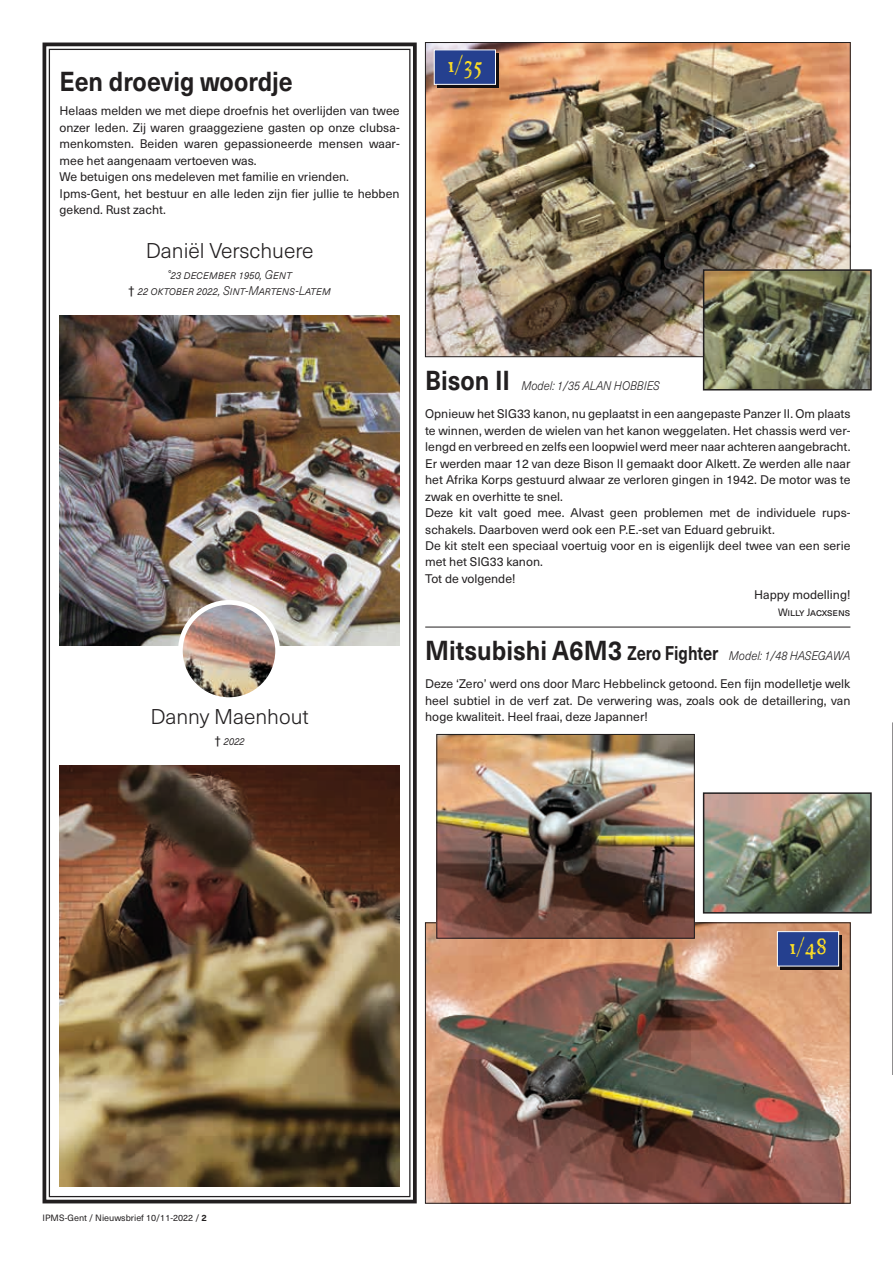
<style>
.page{position:relative;width:893px;height:1263px;background:#fff}
.page>*{position:absolute;margin:0;border:0;box-sizing:border-box;transform-origin:0 0}
.t1{font:700 27px "Neue Haas Unica W1 G";color:#221f20;scale:.9 1}
.t2{font:italic 24.3px "P22 Franklin Caslon";color:#ffe024}
.t3{font:300 21px "Neue Haas Unica W1 G";color:#221f20}
.t4{font:12.3px/16.5px "Neue Haas Unica W1 G";color:#221f20;text-align:justify}
.t5{font:italic 300 12.3px "Neue Haas Unica W1 G";color:#221f20;scale:.9 1}
.t6{font:italic 300 12.3px/16.5px "Neue Haas Unica W1 G";color:#221f20;text-align:center;scale:.93 1}
.t7{font:10.5px "Neue Haas Unica W1 G";letter-spacing:-.015em;color:#221f20}
.t8{font:9px "Neue Haas Unica W1 G";color:#221f20}
.s1{font-weight:400;font-style:normal}
.s2{font-weight:700;font-style:normal;font-size:27px}
.s3{font-weight:700;font-style:normal;font-size:19.5px}
.s4{font-weight:700}
</style>
<div class="page">
<hr style="left:425px;top:627px;width:425px;height:1px;background:#221f20">
<img style="left:427px;top:44px;width:421px;height:311px">
<img style="left:427px;top:924px;width:421px;height:277px">
<div style="left:437px;top:53px;width:61px;height:35px;background:#130e0f"></div>
<div style="left:434px;top:50px;width:62px;height:35px;background:#25408f;border:1px solid #fff"></div>
<img style="left:439px;top:736px;width:253px;height:200px">
<div style="left:437px;top:734px;width:257px;height:204px;border:1px solid #221f20"></div>
<img style="left:42px;top:42px;width:375px;height:1162px">
<div style="left:780px;top:935px;width:62px;height:34px;background:linear-gradient(to right,#130e0f,#130e0f)"></div>
<div style="left:777px;top:931px;width:62px;height:35px;background:#25408f;border:1px solid #fff"></div>
<img style="left:706px;top:272px;width:163px;height:115px">
<div style="left:703px;top:269px;width:169px;height:121px;border:2px solid #221f20"></div>
<img style="left:706px;top:795px;width:163px;height:115px">
<div style="left:703px;top:792px;width:169px;height:121px;border:2px solid #221f20"></div>
<img style="left:180px;top:602px;width:98px;height:98px;border-radius:49px">
<div style="left:178px;top:600px;width:102px;height:102px;border:5px solid #fff;border-radius:50%"></div>
<svg style="left:892px;top:723px;width:1px;height:352px"></svg>
<img style="left:60px;top:765px;width:340px;height:421px">
<h1 class="t1" style="left:60px;top:60px;width:261px">Een droevig woordje</h1>
<p class="t4" style="left:60px;top:102px;width:342px;text-align:left">Helaas melden we met diepe droefnis het overlijden van twee onzer leden. Zij waren graaggeziene gasten op onze clubsa&shy;menkomsten. Beiden waren gepassioneerde mensen waar&shy;mee het aangenaam vertoeven was.<br>We betuigen ons medeleven met familie en vrienden.<br>Ipms-Gent, het bestuur en alle leden zijn fier jullie te hebben gekend. Rust zacht.</p>
<h3 class="t3" style="left:146px;top:235px;width:169px">Daniël Verschuere</h3>
<p class="t6" style="left:128px;top:266px;width:219px">°23 december 1950, Gent<br><span class="s1">†</span> 22 oktober 2022, Sint-Martens-Latem</p>
<h2 class="t2" style="left:447px;top:51px;width:37px">1/35</h2>
<h3 class="t3" style="left:150px;top:702px;width:160px">Danny Maenhout</h3>
<p class="t6" style="left:214px;top:732px;width:34px"><span class="s1">†</span> 2022</p>
<p class="t5" style="left:425px;top:376px;width:262px"><span class="s2">Bison II</span> Model: 1/35 ALAN HOBBIES</p>
<p class="t4" style="left:425px;top:405px;width:427px">Opnieuw het SIG33 kanon, nu geplaatst in een aangepaste Panzer II. Om plaats</p>
<p class="t4" style="left:425px;top:421px;width:427px">te winnen, werden de wielen van het kanon weggelaten. Het chassis werd ver-</p>
<p class="t4" style="left:425px;top:438px;width:427px">lengd en verbreed en zelfs een loopwiel werd meer naar achteren aangebracht.</p>
<p class="t4" style="left:425px;top:454px;width:427px">Er werden maar 12 van deze Bison II gemaakt door Alkett. Ze werden alle naar</p>
<p class="t4" style="left:425px;top:471px;width:427px">het Afrika Korps gestuurd alwaar ze verloren gingen in 1942. De motor was te</p>
<p class="t4" style="left:425px;top:487px;width:139px">zwak en overhitte te snel.</p>
<p class="t4" style="left:425px;top:504px;width:427px">Deze kit valt goed mee. Alvast geen problemen met de individuele rups-</p>
<p class="t4" style="left:425px;top:520px;width:351px">schakels. Daarboven werd ook een P.E.-set van Eduard gebruikt.</p>
<p class="t4" style="left:425px;top:537px;width:427px">De kit stelt een speciaal voertuig voor en is eigenlijk deel twee van een serie</p>
<p class="t4" style="left:425px;top:553px;width:119px">met het SIG33 kanon.</p>
<p class="t4" style="left:425px;top:570px;width:92px">Tot de volgende!</p>
<p class="t4" style="left:754px;top:586px;width:98px">Happy modelling!</p>
<p class="t7" style="left:778px;top:604px;width:74px">Willy Jacxsens</p>
<p class="t5" style="left:425px;top:646px;width:474px"><span class="s2">Mitsubishi A6M3</span> <span class="s3">Zero Fighter</span> Model: 1/48 HASEGAWA</p>
<p class="t4" style="left:425px;top:675px;width:427px">Deze ‘Zero’ werd ons door Marc Hebbelinck getoond. Een fijn modelletje welk heel subtiel in de verf zat. De verwering was, zoals ook de detaillering, van hoge kwaliteit. Heel fraai, deze Japanner!</p>
<h2 class="t2" style="left:789px;top:932px;width:39px">1/48</h2>
<p class="t8" style="left:43px;top:1211px;width:166px">IPMS-Gent / Nieuwsbrief 10/11-2022 / <span class="s4">2</span></p>
</div>
